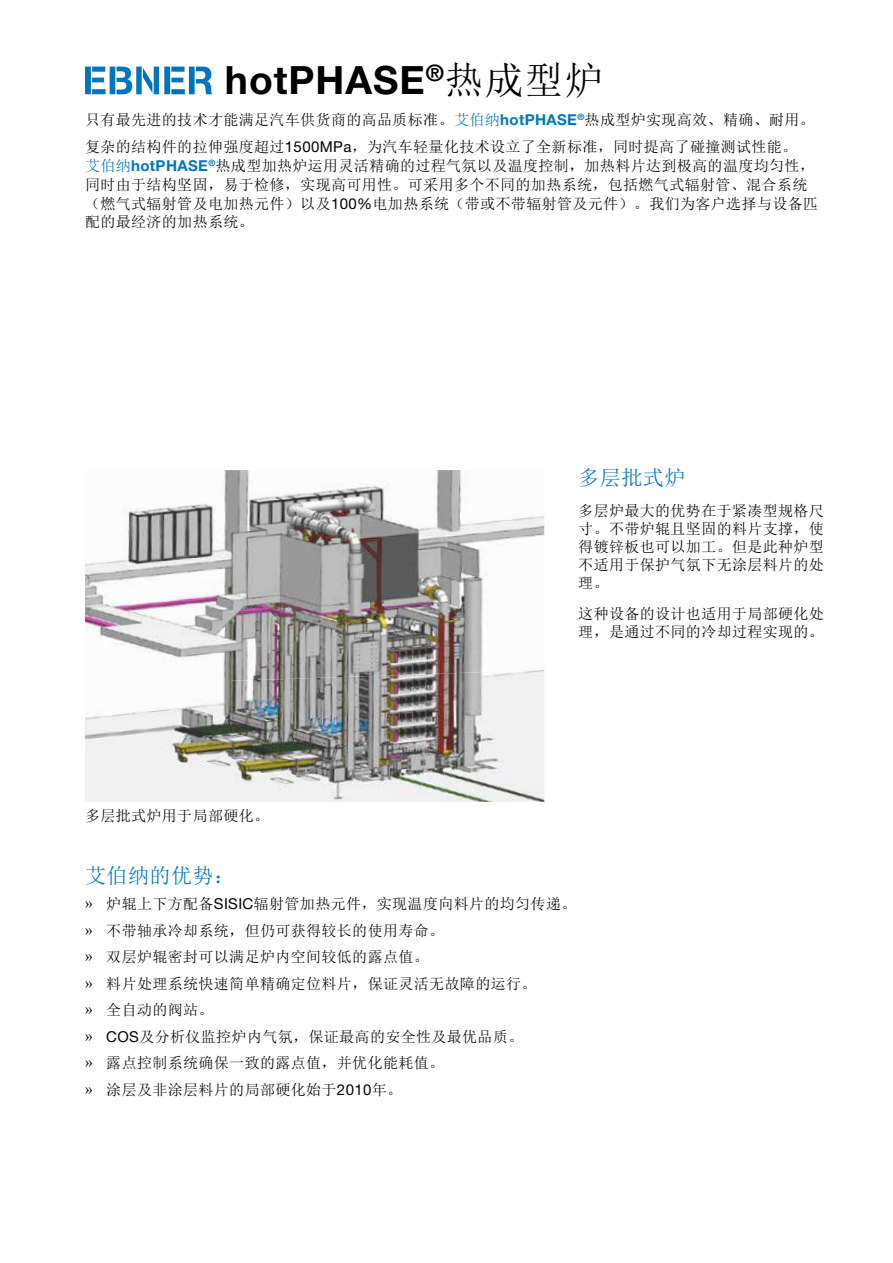
<style>
.page{position:relative;width:893px;height:1263px;background:#fff}
.page>*{position:absolute;margin:0;border:0;box-sizing:border-box;transform-origin:0 0}
.t1{font:700 39px "Helvetica Neue";letter-spacing:.025em;color:#000}
.t2{font:21px "Sim Sun";letter-spacing:.025em;color:#0075bf}
.t3{font:15px/26.5px "Sim Sun";letter-spacing:.025em;color:#000}
.s1{font-family:"Sim Sun";font-weight:400}
.s2{color:#0075bf}
.s3{font-family:"Helvetica Neue";font-weight:700;color:#0075bf}
.s4{font-family:"Helvetica Neue"}
</style>
<div class="page">
<img style="left:85px;top:470px;width:459px;height:200px">
<img style="left:85px;top:670px;width:459px;height:132px">
<svg style="left:85px;top:67px;width:127px;height:27px"></svg>
<h1 class="t1" style="left:225px;top:56px;width:380px">hotPHASE<sup>®</sup><span class="s1">热成型炉</span></h1>
<p class="t3" style="left:85px;top:106px;width:731px;line-height:27.3px">只有最先进的技术才能满足汽车供货商的高品质标准。<span class="s2">艾伯纳</span><span class="s3">hotPHASE</span><sup>®</sup>热成型炉实现高效、精确、耐用。复杂的结构件的拉伸强度超过<span class="s4">1500MPa</span>，为汽车轻量化技术设立了全新标准，同时提高了碰撞测试性能。</p>
<p class="t3" style="left:85px;top:156px;width:735px;line-height:18.8px"><span class="s2">艾伯纳</span><span class="s3">hotPHASE</span><sup>®</sup>热成型加热炉运用灵活精确的过程气氛以及温度控制，加热料片达到极高的温度均匀性，同时由于结构坚固，易于检修，实现高可用性。可采用多个不同的加热系统，包括燃气式辐射管、混合系统（燃气式辐射管及电加热元件）以及<span class="s4">100%</span>电加热系统（带或不带辐射管及元件）。我们为客户选择与设备匹配的最经济的加热系统。</p>
<h2 class="t2" style="left:578px;top:467px;width:109px">多层批式炉</h2>
<p class="t3" style="left:578px;top:501px;width:247px;line-height:18px;text-align:justify">多层炉最大的优势在于紧凑型规格尺寸。不带炉辊且坚固的料片支撑，使得镀锌板也可以加工。但是此种炉型不适用于保护气氛下无涂层料片的处理。</p>
<p class="t3" style="left:578px;top:604px;width:247px;line-height:18px">这种设备的设计也适用于局部硬化处理，是通过不同的冷却过程实现的。</p>
<p class="t3" style="left:85px;top:802px;width:186px">多层批式炉用于局部硬化。</p>
<h2 class="t2" style="left:85px;top:864px;width:152px">艾伯纳的优势：</h2>
<p class="t3" style="left:85px;top:890px;width:493px">» 炉辊上下方配备<span class="s4">SISIC</span>辐射管加热元件，实现温度向料片的均匀传递。» 不带轴承冷却系统，但仍可获得较长的使用寿命。<br>» 双层炉辊密封可以满足炉内空间较低的露点值。<br>» 料片处理系统快速简单精确定位料片，保证灵活无故障的运行。<br>» 全自动的阀站。<br>» <span class="s4">COS</span>及分析仪监控炉内气氛，保证最高的安全性及最优品质。<br>» 露点控制系统确保一致的露点值，并优化能耗值。<br>» 涂层及非涂层料片的局部硬化始于<span class="s4">2010</span>年。</p>
</div>
